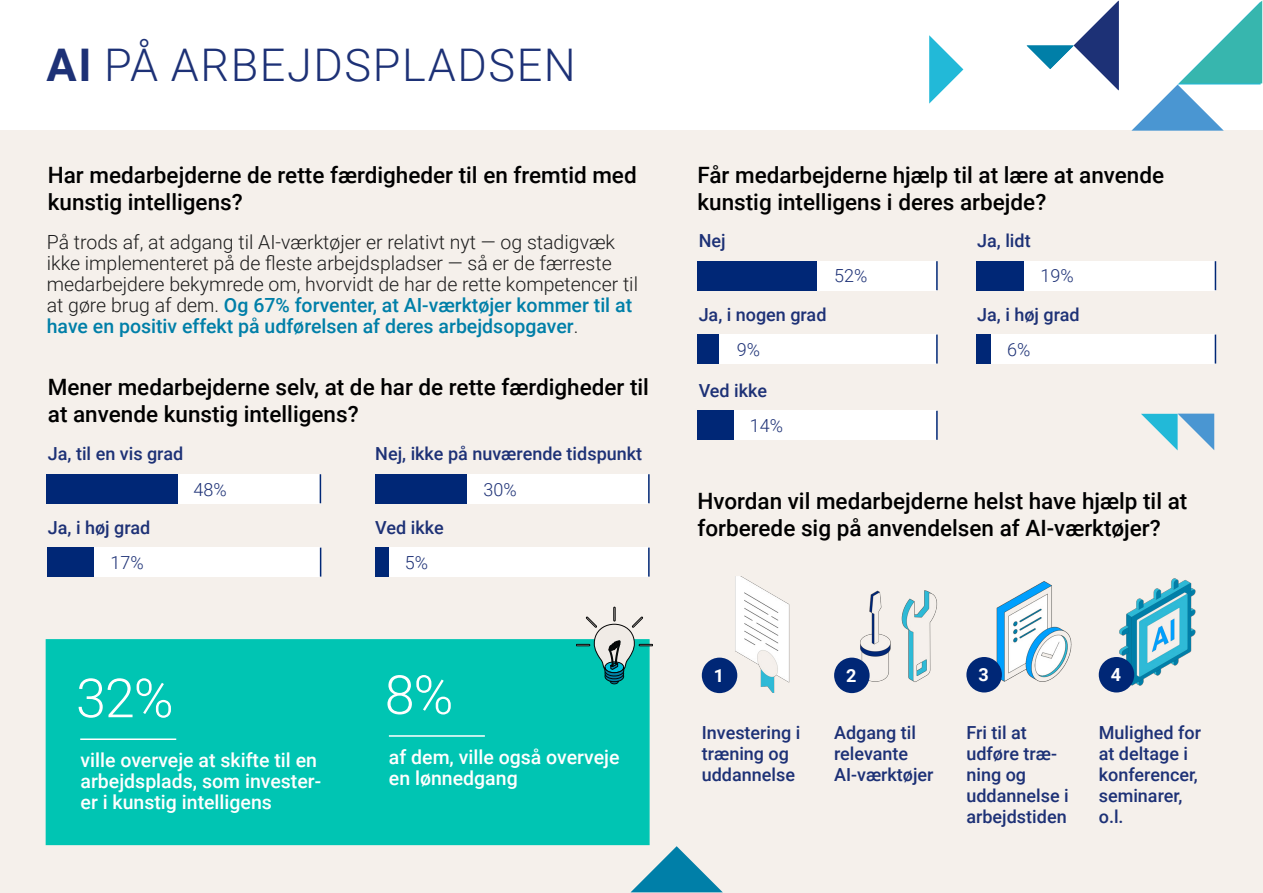
<style>
.page{position:relative;width:1263px;height:893px;background:#fff}
.page>*{position:absolute;margin:0;border:0;box-sizing:border-box;transform-origin:0 0}
.t1{font:300 54px "Roboto";color:#fff}
.t2{font:300 45px "Roboto";letter-spacing:.035em;color:#1d3176}
.t3{font:500 22.5px/27px "Roboto";color:#000}
.t4{font:300 19.5px/21px "Roboto";color:#1c1c1c}
.t5{font:500 19.5px/21px "Roboto";color:#fff}
.t6{font:500 18px/21px "Roboto";color:#1d3176}
.t7{font:300 18px "Roboto";color:#1d3176}
.t8{font:700 18px "Roboto";color:#fff}
.s1{font-weight:700}
.s2{font-weight:500;color:#007fa8}
</style>
<div class="page">
<div style="left:0;top:131px;width:1263px;height:762px;background:#f5f0eb"></div>
<svg style="left:1141px;top:414px;width:73px;height:36px"></svg>
<div style="left:47px;top:474px;width:273px;height:29px;background:#fff"></div>
<div style="left:47px;top:474px;width:131px;height:29px;background:#002776"></div>
<svg style="left:320px;top:474px;width:1px;height:29px"></svg>
<div style="left:375px;top:474px;width:273px;height:29px;background:#fff"></div>
<div style="left:375px;top:474px;width:92px;height:29px;background:#002776"></div>
<hr style="left:648px;top:474px;width:2px;height:29px;background:#002776">
<div style="left:47px;top:548px;width:273px;height:29px;background:#fff"></div>
<div style="left:47px;top:548px;width:47px;height:29px;background:#002776"></div>
<svg style="left:320px;top:548px;width:1px;height:29px"></svg>
<div style="left:375px;top:548px;width:273px;height:29px;background:#fff"></div>
<div style="left:375px;top:548px;width:14px;height:29px;background:#002776"></div>
<hr style="left:648px;top:548px;width:2px;height:29px;background:#002776">
<div style="left:697px;top:261px;width:240px;height:29px;background:#fff"></div>
<div style="left:697px;top:261px;width:119px;height:29px;background:#002776"></div>
<hr style="left:936px;top:261px;width:2px;height:29px;background:#002776">
<div style="left:976px;top:261px;width:239px;height:29px;background:#fff"></div>
<div style="left:976px;top:261px;width:48px;height:29px;background:#002776"></div>
<svg style="left:1215px;top:261px;width:1px;height:29px"></svg>
<div style="left:698px;top:335px;width:239px;height:29px;background:#fff"></div>
<div style="left:698px;top:335px;width:21px;height:29px;background:#002776"></div>
<hr style="left:936px;top:335px;width:2px;height:29px;background:#002776">
<div style="left:698px;top:411px;width:239px;height:29px;background:#fff"></div>
<div style="left:698px;top:411px;width:36px;height:29px;background:#002776"></div>
<hr style="left:936px;top:411px;width:2px;height:29px;background:#002776">
<div style="left:976px;top:335px;width:239px;height:29px;background:#fff"></div>
<div style="left:976px;top:335px;width:15px;height:29px;background:#002776"></div>
<svg style="left:1215px;top:335px;width:1px;height:29px"></svg>
<img style="left:719px;top:576px;width:71px;height:116px">
<img style="left:852px;top:590px;width:85px;height:95px">
<img style="left:988px;top:581px;width:84px;height:111px">
<img style="left:1119px;top:578px;width:77px;height:110px">
<div style="left:702px;top:658px;width:35px;height:35px;background:#002776;border-radius:50%"></div>
<div style="left:834px;top:658px;width:36px;height:35px;background:#002776;border-radius:50%"></div>
<div style="left:966px;top:657px;width:36px;height:35px;background:#002776;border-radius:50%"></div>
<div style="left:1099px;top:657px;width:35px;height:35px;background:#002776;border-radius:50%"></div>
<div style="left:46px;top:639px;width:604px;height:206px;background:#00c5b3;border:2px solid #00c5b3"></div>
<hr style="left:389px;top:735px;width:96px;height:2px;background:#fff">
<hr style="left:80px;top:738px;width:96px;height:2px;background:#fff">
<svg style="left:576px;top:607px;width:77px;height:77px"></svg>
<svg style="left:929px;top:35px;width:34px;height:69px"></svg>
<svg style="left:1027px;top:1px;width:92px;height:89px"></svg>
<svg style="left:1131px;top:0;width:131px;height:131px"></svg>
<svg style="left:631px;top:846px;width:92px;height:46px"></svg>
<h2 class="t2" style="left:46px;top:33px;width:531px"><span class="s1">AI</span> PÅ ARBEJDSPLADSEN</h2>
<p class="t3" style="left:48px;top:161px;width:590px">Har medarbejderne de rette færdigheder til en fremtid med kunstig intelligens?</p>
<p class="t4" style="left:47px;top:230px;width:593px">På trods af, at adgang til AI-værktøjer er relativt nyt — og stadigvæk ikke implementeret på de fleste arbejdspladser — så er de færreste medarbejdere bekymrede om, hvorvidt de har de rette kompetencer til at gøre brug af dem. <span class="s2">Og 67% forventer, at AI-værktøjer kommer til at have en positiv effekt på udførelsen af deres arbejdsopgaver</span>.</p>
<p class="t3" style="left:48px;top:373px;width:603px">Mener medarbejderne selv, at de har de rette færdigheder til at anvende kunstig intelligens?</p>
<p class="t6" style="left:48px;top:443px;width:137px">Ja, til en vis grad</p>
<p class="t6" style="left:375px;top:443px;width:268px">Nej, ikke på nuværende tidspunkt</p>
<p class="t7" style="left:193px;top:476px;width:35px">48%</p>
<p class="t7" style="left:483px;top:476px;width:35px">30%</p>
<p class="t6" style="left:48px;top:516px;width:104px">Ja, i høj grad</p>
<p class="t6" style="left:375px;top:516px;width:70px">Ved ikke</p>
<p class="t7" style="left:111px;top:550px;width:35px">17%</p>
<p class="t7" style="left:405px;top:550px;width:25px">5%</p>
<h1 class="t1" style="left:76px;top:660px;width:99px">32%</h1>
<p class="t5" style="left:81px;top:748px;width:242px">ville overveje at skifte til en arbejdsplads, som invester&shy;er i kunstig intelligens</p>
<h1 class="t1" style="left:385px;top:657px;width:70px">8%</h1>
<p class="t5" style="left:389px;top:746px;width:232px">af dem, ville også overveje en lønnedgang</p>
<p class="t3" style="left:697px;top:161px;width:468px">Får medarbejderne hjælp til at lære at anvende kunstig intelligens i deres arbejde?</p>
<p class="t6" style="left:699px;top:230px;width:28px">Nej</p>
<p class="t6" style="left:977px;top:230px;width:55px">Ja, lidt</p>
<p class="t6" style="left:699px;top:303px;width:129px">Ja, i nogen grad</p>
<p class="t7" style="left:737px;top:337px;width:25px">9%</p>
<p class="t7" style="left:834px;top:263px;width:35px">52%</p>
<p class="t7" style="left:1040px;top:263px;width:35px">19%</p>
<p class="t6" style="left:977px;top:303px;width:104px">Ja, i høj grad</p>
<p class="t7" style="left:1007px;top:337px;width:25px">6%</p>
<p class="t6" style="left:699px;top:379px;width:70px">Ved ikke</p>
<p class="t7" style="left:750px;top:413px;width:35px">14%</p>
<p class="t3" style="left:697px;top:487px;width:491px">Hvordan vil medarbejderne helst have hjælp til at forberede sig på anvendelsen af AI-værktøjer?</p>
<p class="t8" style="left:714px;top:663px;width:12px">1</p>
<p class="t8" style="left:846px;top:663px;width:12px">2</p>
<p class="t8" style="left:978px;top:662px;width:12px">3</p>
<p class="t8" style="left:1111px;top:662px;width:12px">4</p>
<p class="t6" style="left:702px;top:721px;width:100px">Investering i træning og uddannelse</p>
<p class="t6" style="left:834px;top:721px;width:101px">Adgang til relevante<br>AI-værktøjer</p>
<p class="t6" style="left:966px;top:721px;width:104px">Fri til at udføre træ&shy;ning og uddannelse i arbejdstiden</p>
<p class="t6" style="left:1099px;top:721px;width:104px">Mulighed for at deltage i konferencer, seminarer, o.l.</p>
</div>
